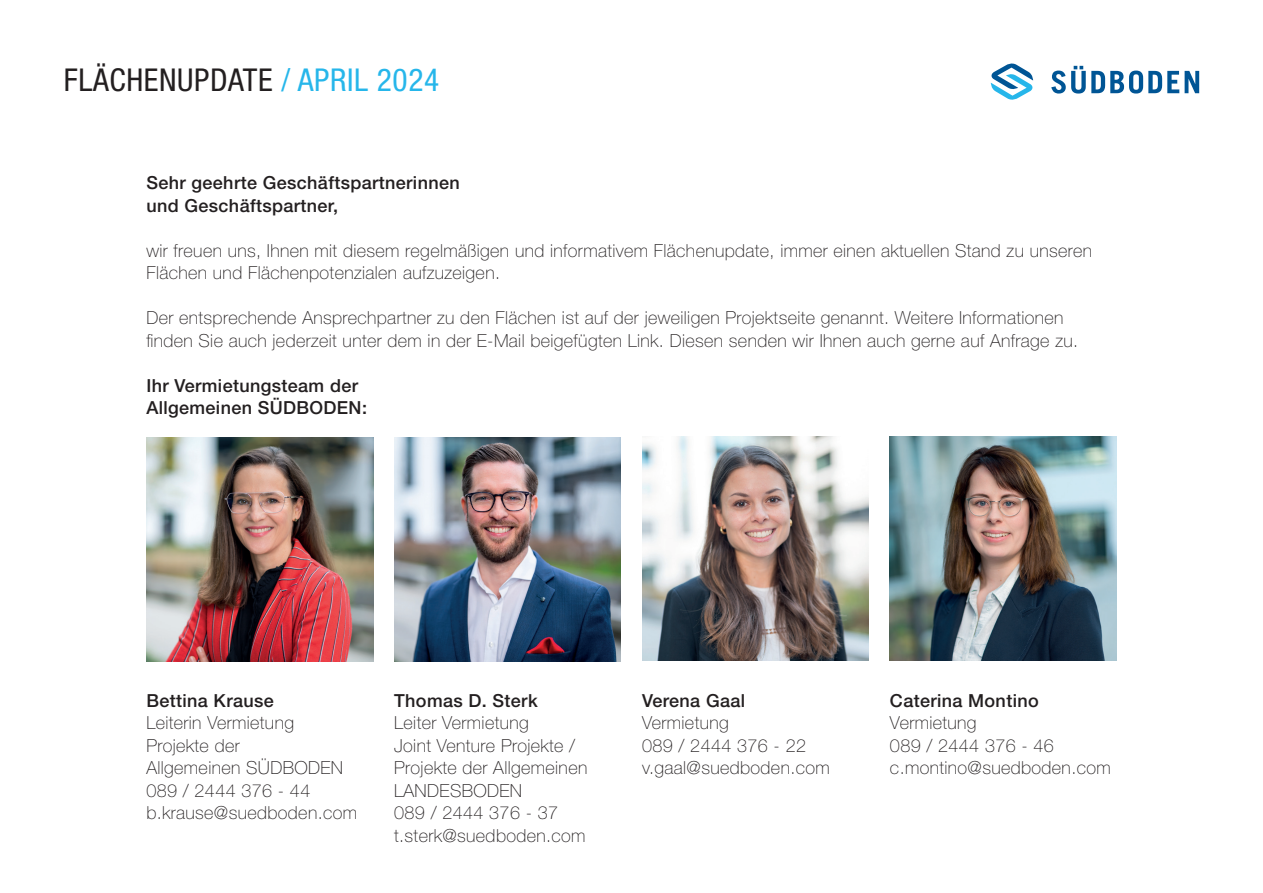
<style>
.page{position:relative;width:1263px;height:893px;background:#fff}
.page>*{position:absolute;margin:0;border:0;box-sizing:border-box;transform-origin:0 0}
.t1{font:condensed 31.5px "Helvetica Neue LT Std";letter-spacing:.02em;color:#231f20}
.t2{font:100 18px/22.5px "Helvetica Neue LT Std";letter-spacing:.02em;color:#231f20}
.t3{font:500 18px/22.5px "Helvetica Neue LT Std";letter-spacing:.02em;color:#231f20}
.s1{color:#26b6ea}
</style>
<div class="page">
<svg style="left:1051px;top:66px;width:148px;height:28px"></svg>
<svg style="left:991px;top:63px;width:42px;height:37px"></svg>
<img style="left:146px;top:437px;width:227px;height:225px">
<img style="left:394px;top:437px;width:227px;height:225px">
<img style="left:890px;top:436px;width:226px;height:225px">
<img style="left:642px;top:436px;width:227px;height:225px">
<h1 class="t1" style="left:64px;top:62px;width:377px">FLÄCHENUPDATE <span class="s1">/ APRIL 2024</span></h1>
<p class="t3" style="left:146px;top:171px;width:315px">Sehr geehrte Geschäftspartnerinnen und Geschäftspartner,</p>
<p class="t2" style="left:146px;top:239px;width:947px">wir freuen uns, Ihnen mit diesem regelmäßigen und informativem Flächenupdate, immer einen aktuellen Stand zu unseren<br>Flächen und Flächenpotenzialen aufzuzeigen.</p>
<p class="t2" style="left:146px;top:306px;width:933px">Der entsprechende Ansprechpartner zu den Flächen ist auf der jeweiligen Projektseite genannt. Weitere Informationen finden Sie auch jederzeit unter dem in der E-Mail beigefügten Link. Diesen senden wir Ihnen auch gerne auf Anfrage zu.</p>
<p class="t3" style="left:146px;top:374px;width:222px">Ihr Vermietungsteam der<br>Allgemeinen SÜDBODEN:</p>
<p class="t3" style="left:146px;top:689px;width:129px">Bettina Krause</p>
<p class="t2" style="left:146px;top:711px;width:212px">Leiterin Vermietung<br>Projekte der<br>Allgemeinen SÜDBODEN<br>089 / 2444 376 - 44 b.krause@suedboden.com</p>
<p class="t3" style="left:394px;top:689px;width:145px">Thomas D. Sterk</p>
<p class="t2" style="left:394px;top:711px;width:195px">Leiter Vermietung<br>Joint Venture Projekte /<br>Projekte der Allgemeinen<br>LANDESBODEN<br>089 / 2444 376 - 37 t.sterk@suedboden.com</p>
<p class="t3" style="left:642px;top:689px;width:104px">Verena Gaal</p>
<p class="t2" style="left:642px;top:711px;width:189px">Vermietung<br>089 / 2444 376 - 22 v.gaal@suedboden.com</p>
<p class="t3" style="left:890px;top:689px;width:150px">Caterina Montino</p>
<p class="t2" style="left:890px;top:711px;width:222px">Vermietung<br>089 / 2444 376 - 46 c.montino@suedboden.com</p>
</div>
